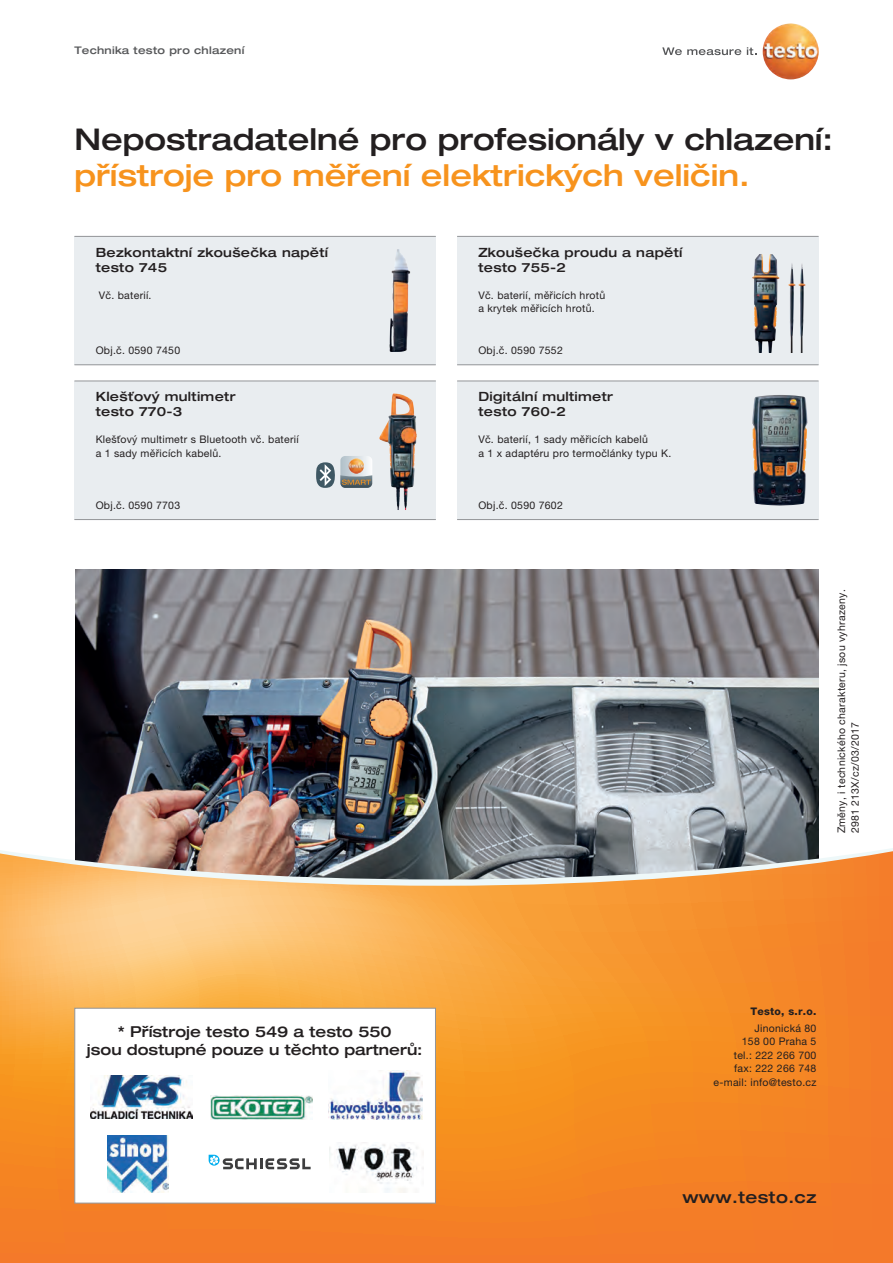
<style>
.page{position:relative;width:893px;height:1263px;background:#fff}
.page>*{position:absolute;margin:0;border:0;box-sizing:border-box;transform-origin:0 0}
.t1{font:500 expanded 30px "Helvetica Neue LTW1 G";color:#231f20}
.t2{font:500 expanded 30px "Helvetica Neue LTW1 G";color:#f7931d}
.t3{font:500 expanded 16.5px "Helvetica Neue LT Com";letter-spacing:.025em;color:#231f20}
.t4{font:500 expanded 15px/18px "Helvetica Neue LT Com";color:#231f20;text-align:center}
.t5{font:500 expanded 12.75px/15.3px "Helvetica Neue LTW1 G";letter-spacing:.025em;color:#231f20}
.t6{font:10.5px/13.5px "Helvetica Neue LTW1 G";letter-spacing:.025em;color:#231f20}
.t7{font:500 expanded 10.5px "Helvetica Neue LTW1 G";letter-spacing:.025em;color:#57585a}
.t8{font:800 10.5px "Helvetica Neue LTW1 G";letter-spacing:.025em;color:#231f20}
</style>
<div class="page">
<img style="left:75px;top:570px;width:744px;height:278px">
<svg style="left:0;top:851px;width:893px;height:412px"></svg>
<div style="left:74px;top:1008px;width:362px;height:195px;background:#fff;border:1px solid #939598"></div>
<div style="left:74px;top:381px;width:362px;height:138px;background:#e9edf0"></div>
<div style="left:74px;top:236px;width:362px;height:129px;background:#e9edf0"></div>
<hr style="left:74px;top:236px;width:362px;height:1px;background:#939598">
<hr style="left:74px;top:364px;width:362px;height:1px;background:#939598">
<div style="left:457px;top:236px;width:362px;height:129px;background:#e9edf0"></div>
<div style="left:457px;top:381px;width:362px;height:138px;background:#e9edf0"></div>
<hr style="left:74px;top:381px;width:362px;height:1px;background:#939598">
<hr style="left:74px;top:519px;width:362px;height:1px;background:#939598">
<hr style="left:457px;top:236px;width:362px;height:1px;background:#939598">
<hr style="left:457px;top:364px;width:362px;height:1px;background:#939598">
<hr style="left:457px;top:381px;width:362px;height:1px;background:#939598">
<hr style="left:457px;top:519px;width:362px;height:1px;background:#939598">
<img style="left:389px;top:249px;width:21px;height:103px">
<img style="left:752px;top:254px;width:28px;height:99px">
<img style="left:752px;top:395px;width:55px;height:111px">
<img style="left:388px;top:393px;width:6px;height:27px">
<svg style="left:316px;top:456px;width:56px;height:32px"></svg>
<img style="left:90px;top:1076px;width:102px;height:42px">
<img style="left:210px;top:1095px;width:102px;height:25px">
<img style="left:328px;top:1070px;width:94px;height:50px">
<img style="left:107px;top:1135px;width:62px;height:57px">
<svg style="left:209px;top:1155px;width:102px;height:14px"></svg>
<img style="left:329px;top:1142px;width:94px;height:50px">
<img style="left:763px;top:23px;width:56px;height:56px;border-radius:28px">
<svg style="left:662px;top:47px;width:79px;height:8px"></svg>
<svg style="left:747px;top:47px;width:10px;height:8px"></svg>
<p class="t7" style="left:74px;top:43px;width:171px">Technika testo pro chlazení</p>
<h1 class="t1" style="left:74px;top:120px;width:760px">Nepostradatelné pro profesionály v chlazení:</h1>
<h1 class="t2" style="left:74px;top:156px;width:677px">přístroje pro měření elektrických veličin.</h1>
<p class="t5" style="left:96px;top:244px;width:234px">Bezkontaktní zkoušečka napětí testo 745</p>
<p class="t6" style="left:99px;top:288px;width:54px">Vč. baterií.</p>
<p class="t6" style="left:96px;top:344px;width:86px">Obj.č. 0590 7450</p>
<p class="t5" style="left:478px;top:244px;width:206px">Zkoušečka proudu a napětí testo 755-2</p>
<p class="t6" style="left:478px;top:288px;width:128px">Vč. baterií, měřicích hrotů a krytek měřicích hrotů.</p>
<p class="t6" style="left:478px;top:344px;width:86px">Obj.č. 0590 7552</p>
<p class="t5" style="left:96px;top:389px;width:141px">Klešťový multimetr testo 770-3</p>
<p class="t6" style="left:96px;top:433px;width:205px">Klešťový multimetr s Bluetooth vč. baterií a 1 sady měřicích kabelů.</p>
<p class="t5" style="left:478px;top:389px;width:136px">Digitální multimetr testo 760-2</p>
<p class="t6" style="left:478px;top:433px;width:194px">Vč. baterií, 1 sady měřicích kabelů<br>a 1 x adaptéru pro termočlánky typu K.</p>
<p class="t6" style="left:96px;top:498px;width:86px">Obj.č. 0590 7703</p>
<p class="t6" style="left:478px;top:498px;width:86px">Obj.č. 0590 7602</p>
<p class="t6" style="left:835px;top:833px;width:245px;rotate:-90deg">Změny, i technického charakteru, jsou vyhrazeny.<br>2981 213X/cz/03/2017</p>
<h3 class="t4" style="left:87px;top:1022px;width:337px">* Přístroje testo 549 a testo 550<br>jsou dostupné pouze u těchto partnerů:</h3>
<p class="t8" style="left:750px;top:1005px;width:68px">Testo, s.r.o.</p>
<p class="t6" style="left:713px;top:1021px;width:104px;text-align:right">Jinonická 80<br>158 00 Praha 5<br>tel.: 222 266 700 fax: 222 266 748 e-mail: info@testo.cz</p>
<h2 class="t3" style="left:682px;top:1187px;width:136px">www.testo.cz</h2>
</div>
